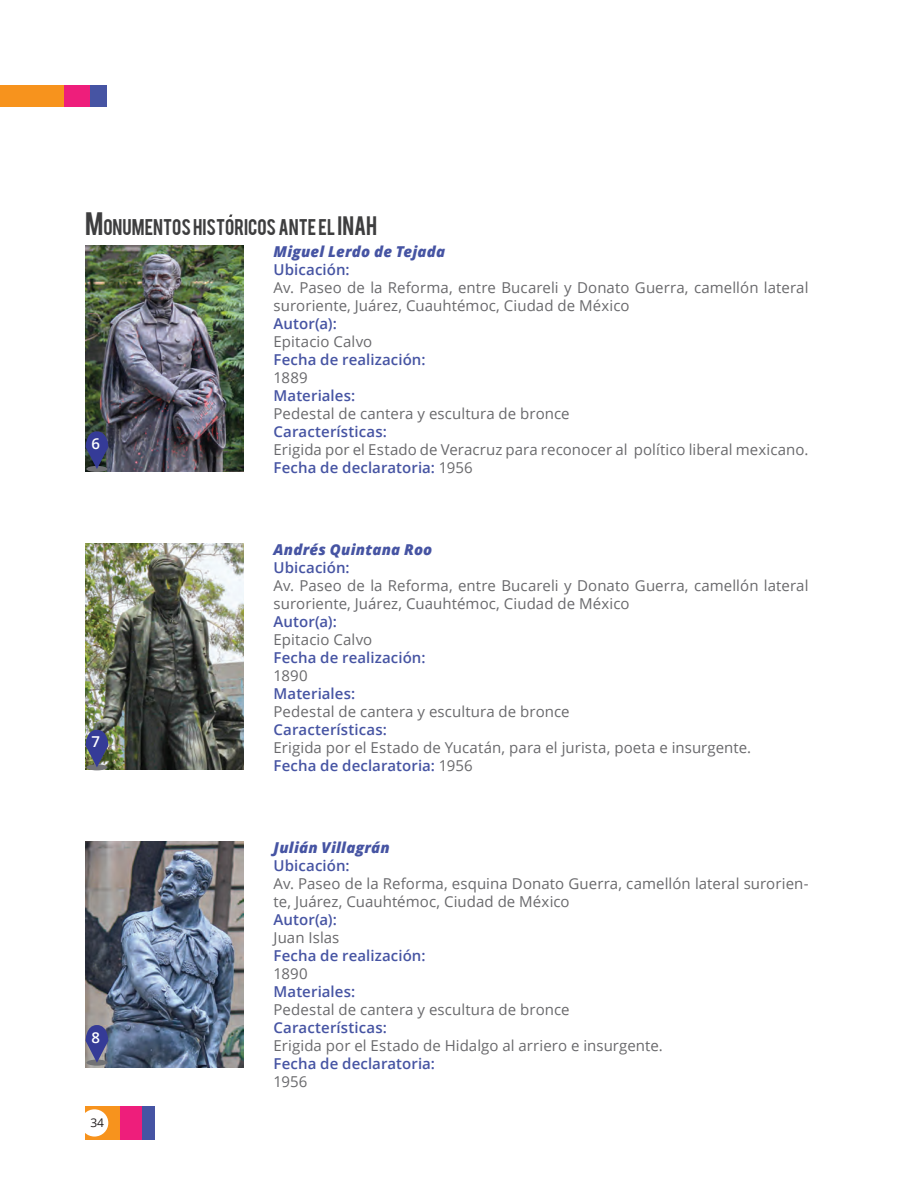
<style>
.page{position:relative;width:915px;height:1191px;background:#fff}
.page>*{position:absolute;margin:0;border:0;box-sizing:border-box;transform-origin:0 0}
.titulos{font:17.85px "Bebas";color:#3e3e3f}
.t1{font:15px/18px "Open Sans";letter-spacing:.005em;color:#69696c}
.t2{font:600 15px "Open Sans";letter-spacing:.005em;color:#4654a3}
.t3{font:italic 800 15px "Open Sans";letter-spacing:.015em;color:#4654a3}
.t4{font:600 15px "Open Sans";color:#fff}
.t5{font:12px "Open Sans";color:#231f20}
.s1{font-size:25.5px}
.s2{font-size:21px}
.s3{font-weight:400;color:#69696c}
</style>
<div class="page">
<div style="left:64px;top:85px;width:42px;height:21px;background:#4654a3"></div>
<div style="left:133px;top:1106px;width:21px;height:33px;background:#4654a3"></div>
<div style="left:47px;top:85px;width:42px;height:21px;background:#ee1e7b"></div>
<div style="left:114px;top:1106px;width:27px;height:33px;background:#ee1e7b"></div>
<div style="left:0;top:85px;width:64px;height:21px;background:#f7931d"></div>
<div style="left:85px;top:1106px;width:34px;height:33px;background:#f7931d"></div>
<div style="left:81px;top:1109px;width:27px;height:27px;background:#fff;border-radius:50%"></div>
<img style="left:85px;top:245px;width:159px;height:226px">
<img style="left:85px;top:544px;width:159px;height:226px">
<img style="left:85px;top:841px;width:159px;height:226px">
<div style="left:86px;top:466px;width:21px;height:6px;background:#717275;border-radius:50%"></div>
<svg style="left:85px;top:431px;width:23px;height:38px"></svg>
<div style="left:86px;top:764px;width:21px;height:6px;background:#717275;border-radius:50%"></div>
<svg style="left:85px;top:729px;width:23px;height:38px"></svg>
<div style="left:86px;top:1059px;width:21px;height:6px;background:#717275;border-radius:50%"></div>
<svg style="left:85px;top:1025px;width:23px;height:37px"></svg>
<p class="titulos" style="left:85px;top:214px;width:293px"><span class="s1">M</span>ONUMENTOSHISTORICOSANTE EL <span class="s2">INAH</span></p>
<p class="t4" style="left:91px;top:433px;width:10px">6</p>
<p class="t4" style="left:91px;top:731px;width:10px">7</p>
<p class="t4" style="left:91px;top:1026px;width:10px">8</p>
<p class="t5" style="left:90px;top:1114px;width:15px">34</p>
<p class="t3" style="left:273px;top:240px;width:173px">Miguel Lerdo de Tejada</p>
<p class="t2" style="left:273px;top:259px;width:77px">Ubicación:</p>
<p class="t1" style="left:273px;top:278px;width:536px">Av. Paseo de la Reforma, entre Bucareli y Donato Guerra, camellón lateral suroriente, Juárez, Cuauhtémoc, Ciudad de México</p>
<p class="t2" style="left:273px;top:313px;width:65px">Autor(a):</p>
<p class="t1" style="left:273px;top:332px;width:100px">Epitacio Calvo</p>
<p class="t2" style="left:273px;top:349px;width:153px">Fecha de realización:</p>
<p class="t1" style="left:273px;top:368px;width:36px">1889</p>
<p class="t2" style="left:273px;top:385px;width:83px">Materiales:</p>
<p class="t1" style="left:273px;top:404px;width:297px">Pedestal de cantera y escultura de bronce</p>
<p class="t2" style="left:273px;top:421px;width:115px">Características:</p>
<p class="t1" style="left:273px;top:440px;width:536px">Erigida por el Estado de Veracruz para reconocer al político liberal mexicano.</p>
<p class="t2" style="left:273px;top:457px;width:200px">Fecha de declaratoria: <span class="s3">1956</span></p>
<p class="t3" style="left:273px;top:538px;width:160px">Andrés Quintana Roo</p>
<p class="t2" style="left:273px;top:557px;width:77px">Ubicación:</p>
<p class="t1" style="left:273px;top:576px;width:536px">Av. Paseo de la Reforma, entre Bucareli y Donato Guerra, camellón lateral suroriente, Juárez, Cuauhtémoc, Ciudad de México</p>
<p class="t2" style="left:273px;top:611px;width:65px">Autor(a):</p>
<p class="t1" style="left:273px;top:630px;width:100px">Epitacio Calvo</p>
<p class="t2" style="left:273px;top:647px;width:153px">Fecha de realización:</p>
<p class="t1" style="left:273px;top:666px;width:36px">1890</p>
<p class="t2" style="left:273px;top:683px;width:83px">Materiales:</p>
<p class="t1" style="left:273px;top:702px;width:297px">Pedestal de cantera y escultura de bronce</p>
<p class="t2" style="left:273px;top:719px;width:115px">Características:</p>
<p class="t1" style="left:273px;top:738px;width:479px">Erigida por el Estado de Yucatán, para el jurista, poeta e insurgente.</p>
<p class="t2" style="left:273px;top:755px;width:200px">Fecha de declaratoria: <span class="s3">1956</span></p>
<p class="t3" style="left:273px;top:836px;width:118px">Julián Villagrán</p>
<p class="t2" style="left:273px;top:855px;width:77px">Ubicación:</p>
<p class="t1" style="left:273px;top:874px;width:536px">Av. Paseo de la Reforma, esquina Donato Guerra, camellón lateral surorien&shy;te, Juárez, Cuauhtémoc, Ciudad de México</p>
<p class="t2" style="left:273px;top:909px;width:65px">Autor(a):</p>
<p class="t1" style="left:273px;top:928px;width:67px">Juan Islas</p>
<p class="t2" style="left:273px;top:945px;width:153px">Fecha de realización:</p>
<p class="t1" style="left:273px;top:964px;width:36px">1890</p>
<p class="t2" style="left:273px;top:981px;width:83px">Materiales:</p>
<p class="t1" style="left:273px;top:1000px;width:297px">Pedestal de cantera y escultura de bronce</p>
<p class="t2" style="left:273px;top:1017px;width:115px">Características:</p>
<p class="t1" style="left:273px;top:1036px;width:390px">Erigida por el Estado de Hidalgo al arriero e insurgente.</p>
<p class="t2" style="left:273px;top:1053px;width:163px">Fecha de declaratoria:</p>
<p class="t1" style="left:273px;top:1072px;width:35px">1956</p>
</div>
